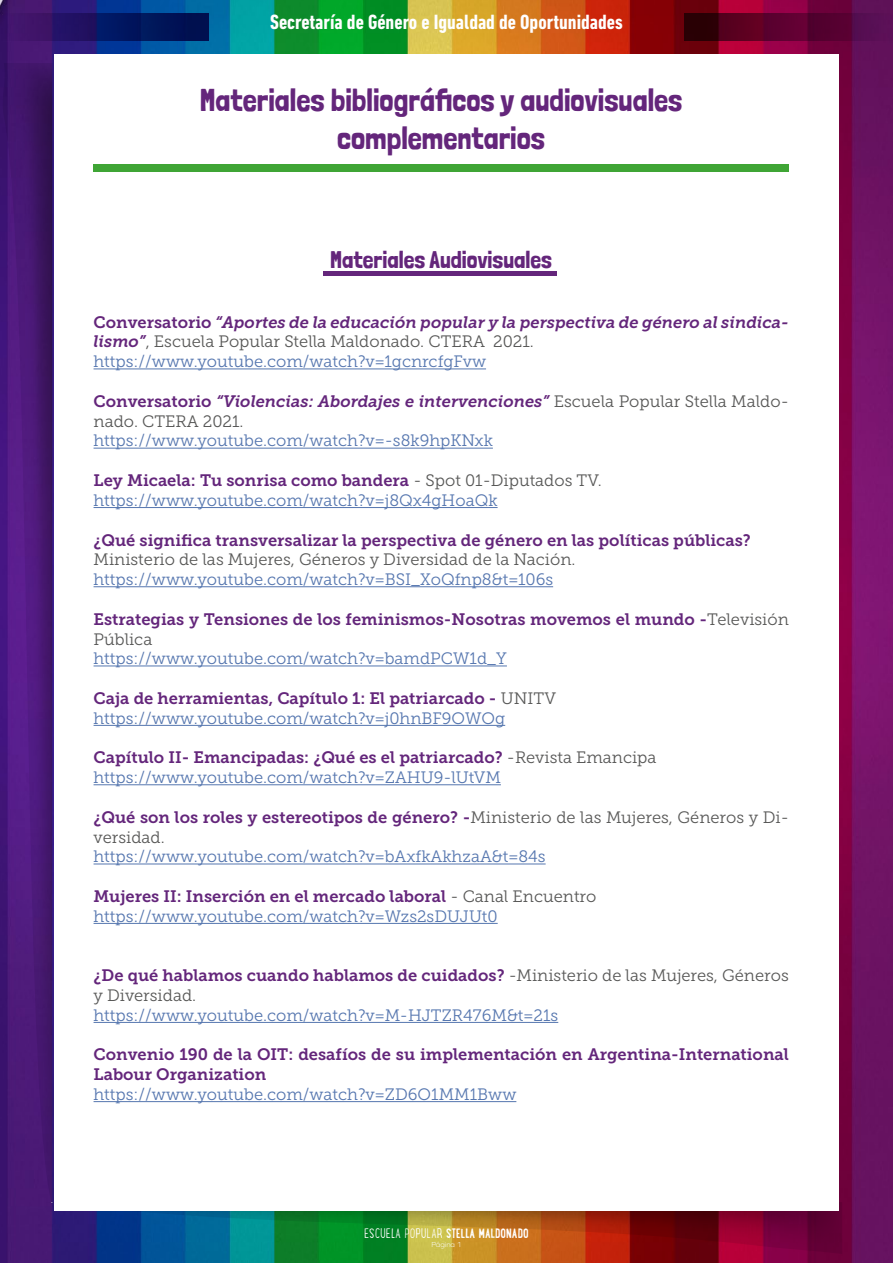
<style>
.page{position:relative;width:893px;height:1263px;background:#fff}
.page>*{position:absolute;margin:0;border:0;box-sizing:border-box;transform-origin:0 0}
.t1{font:31.5px/37.8px "Londrina Solid";color:#64267b;text-align:center}
.t2{font:24px "Londrina Solid";color:#64267b}
.t3{font:700 condensed 21px "DIN Next LT Pro";color:#fff}
.t4{font:16.5px/19.8px "Museo Slab 700";color:#64267b}
.t5{font:16.5px/19.8px "Museo Slab 300";color:#5576af}
.t6{font:italic 16.5px "Museo Slab 700";color:#64267b}
.t7{font:16.5px "Museo Slab 300";color:#575756}
.t8{font:700 12px "Lunch Box";color:#fff}
.t9{font:300 7.5px "Graphie";color:#fff}
.s1{font-style:normal}
.s2{font-family:"Museo Slab 700";font-style:italic;color:#64267b}
.s3{color:#575756}
.s4{font-family:"Museo Slab 300";font-style:normal;color:#575756}
.s5{font-family:"Museo Slab 300";color:#575756}
.s6{font-weight:300}
</style>
<div class="page">
<img style="left:0;top:0;width:893px;height:1263px">
<img style="left:1px;top:63px;width:51px;height:1145px">
<img style="left:47px;top:1202px;width:795px;height:52px">
<div style="left:54px;top:54px;width:785px;height:1157px;background:#fff"></div>
<div style="left:94px;top:164px;width:695px;height:8px;background:#3fa535"></div>
<hr style="left:323px;top:271px;width:234px;height:4px;background:#64267b">
<hr style="left:94px;top:368px;width:392px;height:1px;background:#5576af">
<hr style="left:94px;top:448px;width:399px;height:1px;background:#5576af">
<hr style="left:94px;top:507px;width:404px;height:1px;background:#5576af">
<hr style="left:94px;top:586px;width:459px;height:1px;background:#5576af">
<hr style="left:94px;top:665px;width:413px;height:1px;background:#5576af">
<hr style="left:94px;top:725px;width:411px;height:1px;background:#5576af">
<hr style="left:94px;top:784px;width:407px;height:1px;background:#5576af">
<hr style="left:94px;top:863px;width:452px;height:1px;background:#5576af">
<hr style="left:94px;top:923px;width:404px;height:1px;background:#5576af">
<hr style="left:94px;top:1022px;width:464px;height:1px;background:#5576af">
<hr style="left:94px;top:1101px;width:422px;height:1px;background:#5576af">
<svg style="left:0;top:13px;width:208px;height:27px"></svg>
<svg style="left:685px;top:13px;width:208px;height:27px"></svg>
<p class="t3" style="left:270px;top:10px;width:354px">Secretaría de Género e Igualdad de Oportunidades</p>
<h1 class="t1" style="left:200px;top:81px;width:484px">Materiales bibliográficos y audiovisuales complementarios</h1>
<h2 class="t2" style="left:330px;top:246px;width:223px">Materiales Audiovisuales</h2>
<p class="t6" style="left:94px;top:313px;width:697px"><span class="s1">Conversatorio</span> “Aportes de la educación popular y la perspectiva de género al sindica-</p>
<p class="t5" style="left:94px;top:332px;width:442px"><span class="s2">lismo”</span><span class="s3">, Escuela Popular Stella Maldonado. CTERA 2021. </span>https://www.youtube.com/watch?v=1gcnrcfgFvw</p>
<p class="t6" style="left:94px;top:392px;width:697px"><span class="s1">Conversatorio</span> “Violencias: Abordajes e intervenciones” <span class="s4">Escuela Popular Stella Maldo-</span></p>
<p class="t7" style="left:94px;top:412px;width:152px">nado. CTERA 2021.</p>
<p class="t5" style="left:94px;top:431px;width:401px">https://www.youtube.com/watch?v=-s8k9hpKNxk</p>
<p class="t4" style="left:94px;top:471px;width:510px">Ley Micaela: Tu sonrisa como bandera <span class="s5">- Spot 01-Diputados TV.</span></p>
<p class="t5" style="left:94px;top:490px;width:406px">https://www.youtube.com/watch?v=j8Qx4gHoaQk</p>
<p class="t4" style="left:94px;top:530px;width:659px">¿Qué significa transversalizar la perspectiva de género en las políticas públicas?</p>
<p class="t7" style="left:94px;top:551px;width:483px">Ministerio de las Mujeres, Géneros y Diversidad de la Nación.</p>
<p class="t5" style="left:94px;top:570px;width:461px">https://www.youtube.com/watch?v=BSI_XoQfnp8&amp;t=106s</p>
<p class="t4" style="left:94px;top:609px;width:697px">Estrategias y Tensiones de los feminismos-Nosotras movemos el mundo -<span class="s5">Televisión</span></p>
<p class="t7" style="left:94px;top:630px;width:60px">Pública</p>
<p class="t5" style="left:94px;top:649px;width:415px">https://www.youtube.com/watch?v=bamdPCW1d_Y</p>
<p class="t4" style="left:94px;top:688px;width:464px">Caja de herramientas, Capítulo 1: El patriarcado - <span class="s5">UNITV</span></p>
<p class="t5" style="left:94px;top:708px;width:413px">https://www.youtube.com/watch?v=j0hnBF9OWOg</p>
<p class="t4" style="left:94px;top:748px;width:564px">Capítulo II- Emancipadas: ¿Qué es el patriarcado? <span class="s5">-Revista Emancipa</span></p>
<p class="t5" style="left:94px;top:768px;width:409px">https://www.youtube.com/watch?v=ZAHU9-lUtVM</p>
<p class="t4" style="left:94px;top:807px;width:697px">¿Qué son los roles y estereotipos de género? -<span class="s5">Ministerio de las Mujeres, Géneros y Di-</span></p>
<p class="t7" style="left:94px;top:828px;width:73px">versidad.</p>
<p class="t5" style="left:94px;top:847px;width:454px">https://www.youtube.com/watch?v=bAxfkAkhzaA&amp;t=84s</p>
<p class="t4" style="left:94px;top:886px;width:504px">Mujeres II: Inserción en el mercado laboral <span class="s5">- Canal Encuentro</span></p>
<p class="t5" style="left:94px;top:906px;width:406px">https://www.youtube.com/watch?v=Wzs2sDUJUt0</p>
<p class="t4" style="left:94px;top:966px;width:697px">¿De qué hablamos cuando hablamos de cuidados? <span class="s5">-Ministerio de las Mujeres, Géneros</span></p>
<p class="t7" style="left:94px;top:986px;width:104px">y Diversidad.</p>
<p class="t5" style="left:94px;top:1005px;width:466px">https://www.youtube.com/watch?v=M-HJTZR476M&amp;t=21s</p>
<p class="t4" style="left:94px;top:1045px;width:697px">Convenio 190 de la OIT: desafíos de su implementación en Argentina-International<br>Labour Organization</p>
<p class="t5" style="left:94px;top:1084px;width:424px">https://www.youtube.com/watch?v=ZD6O1MM1Bww</p>
<p class="t8" style="left:364px;top:1223px;width:166px"><span class="s6">ESCUELA POPULAR</span> STELLA MALDONADO</p>
<p class="t9" style="left:431px;top:1240px;width:32px">Página 1</p>
</div>
